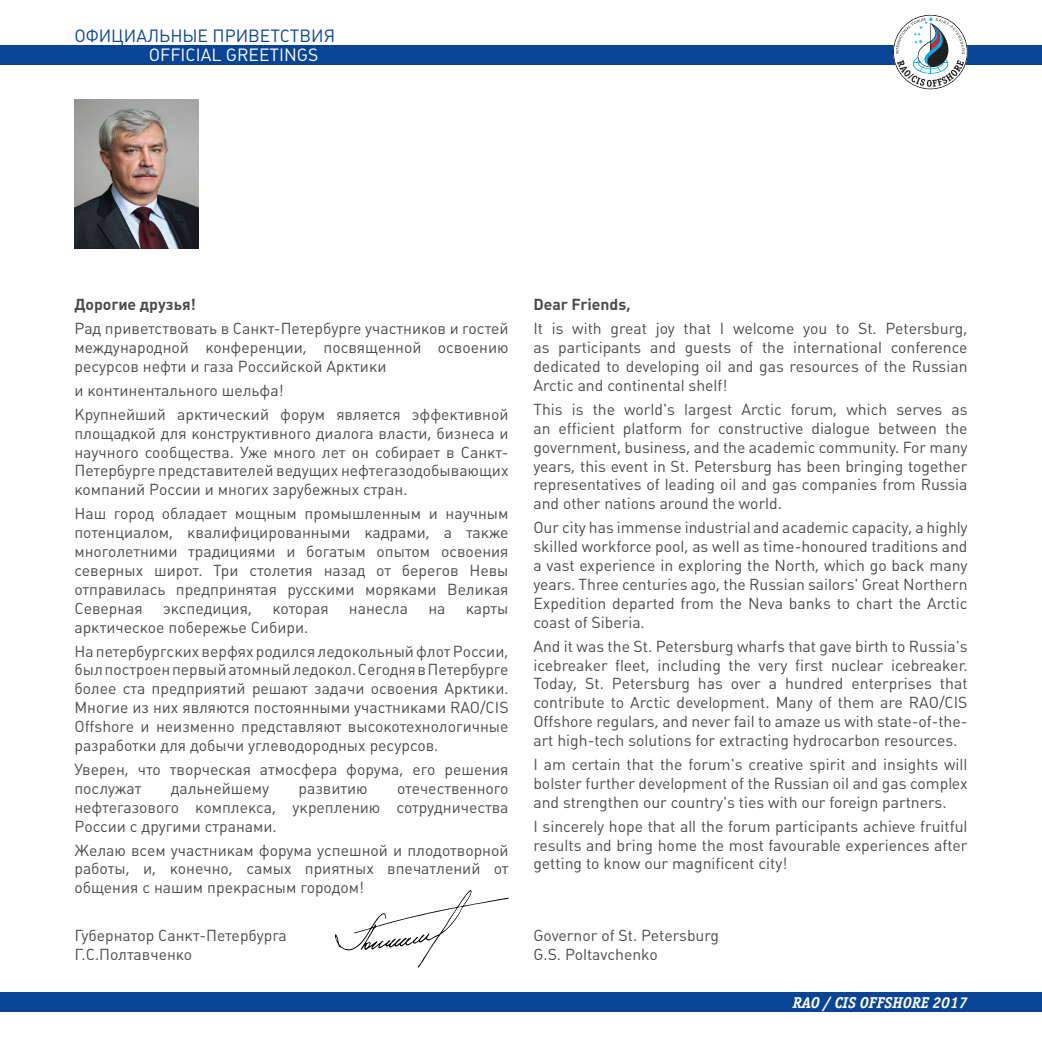
<style>
.page{position:relative;width:1042px;height:1042px;background:#fff}
.page>*{position:absolute;margin:0;border:0;box-sizing:border-box;transform-origin:0 0}
.t1{font:17.5px "Plumb";color:#094594}
.t2{font:17.5px "Plumb";color:#fff}
.Приветствия{font:15.75px/18.9px "Plumb";color:#4b4c4d;text-align:justify}
.Приветствия-2{font:700 15.75px "Plumb";color:#4b4c4d}
.t3{font:italic 700 15.75px "Officina Serif C";color:#fff}
</style>
<div class="page">
<div style="left:0;top:992px;width:1042px;height:20px;background:#094594"></div>
<div style="left:0;top:45px;width:1042px;height:19px;background:#094594"></div>
<svg style="left:893px;top:15px;width:74px;height:74px"></svg>
<svg style="left:335px;top:890px;width:173px;height:77px"></svg>
<img style="left:74px;top:99px;width:124px;height:149px">
<p class="t1" style="left:74px;top:25px;width:262px">ОФИЦИАЛЬНЫЕ ПРИВЕТСТВИЯ</p>
<p class="t2" style="left:149px;top:45px;width:171px">OFFICIAL GREETINGS</p>
<p class="Приветствия-2" style="left:74px;top:296px;width:123px">Дорогие друзья!</p>
<p class="Приветствия" style="left:74px;top:319px;width:436px">Рад приветствовать в Санкт-Петербурге участников и гостей международной конференции, посвященной освоению ресурсов нефти и газа Российской Арктики</p>
<p class="Приветствия" style="left:74px;top:381px;width:211px">и континентального шельфа!</p>
<p class="Приветствия" style="left:74px;top:405px;width:436px">Крупнейший арктический форум является эффективной площадкой для конструктивного диалога власти, бизнеса и научного сообщества. Уже много лет он собирает в Санкт-Петербурге представителей ведущих нефтегазодобывающих компаний России и многих зарубежных стран.</p>
<p class="Приветствия" style="left:74px;top:504px;width:436px">Наш город обладает мощным промышленным и научным потенциалом, квалифицированными кадрами, а также многолетними традициями и богатым опытом освоения северных широт. Три столетия назад от берегов Невы отправилась предпринятая русскими моряками Великая Северная</p>
<p class="Приветствия" style="left:163px;top:599px;width:91px">экспедиция,</p>
<p class="Приветствия" style="left:272px;top:599px;width:58px">которая</p>
<p class="Приветствия" style="left:349px;top:599px;width:61px">нанесла</p>
<p class="Приветствия" style="left:428px;top:599px;width:19px">на</p>
<p class="Приветствия" style="left:466px;top:599px;width:44px">карты</p>
<p class="Приветствия" style="left:74px;top:618px;width:235px">арктическое побережье Сибири.</p>
<p class="Приветствия" style="left:74px;top:641px;width:436px">На петербургских верфях родился ледокольный флот России, был построен первый атомный ледокол. Сегодня в Петербурге более ста предприятий решают задачи освоения Арктики.<br>Многие из них являются постоянными участниками RAO/CIS Offshore и неизменно представляют высокотехнологичные разработки для добычи углеводородных ресурсов.</p>
<p class="Приветствия" style="left:74px;top:760px;width:436px">Уверен, что творческая атмосфера форума, его решения послужат</p>
<p class="Приветствия" style="left:171px;top:779px;width:100px">дальнейшему</p>
<p class="Приветствия" style="left:298px;top:779px;width:71px">развитию</p>
<p class="Приветствия" style="left:74px;top:779px;width:436px;text-indent:323px">отечественного нефтегазового комплекса, укреплению сотрудничества России с другими странами.</p>
<p class="Приветствия" style="left:74px;top:840px;width:436px">Желаю всем участникам форума успешной и плодотворной работы, и, конечно, самых приятных впечатлений от общения с нашим прекрасным городом!</p>
<p class="Приветствия" style="left:74px;top:926px;width:214px">Губернатор Санкт-Петербурга<br>Г.С.Полтавченко</p>
<p class="Приветствия-2" style="left:533px;top:296px;width:99px">Dear Friends,</p>
<p class="Приветствия" style="left:533px;top:319px;width:436px">It is with great joy that I welcome you to St. Petersburg, as participants and guests of the international conference dedicated to developing oil and gas resources of the Russian Arctic and continental shelf!</p>
<p class="Приветствия" style="left:533px;top:400px;width:436px">This is the world's largest Arctic forum, which serves as an efficient platform for constructive dialogue between the government, business, and the academic community. For many years, this event in St. Petersburg has been bringing together representatives of leading oil and gas companies from Russia and other nations around the world.</p>
<p class="Приветствия" style="left:533px;top:518px;width:436px">Our city has immense industrial and academic capacity, a highly skilled workforce pool, as well as time-honoured traditions and a vast experience in exploring the North, which go back many years. Three centuries ago, the Russian sailors' Great Northern Expedition departed from the Neva banks to chart the Arctic coast of Siberia.</p>
<p class="Приветствия" style="left:533px;top:636px;width:436px">And it was the St. Petersburg wharfs that gave birth to Russia's icebreaker fleet, including the very first nuclear icebreaker.<br>Today, St. Petersburg has over a hundred enterprises that contribute to Arctic development. Many of them are RAO/CIS Offshore regulars, and never fail to amaze us with state-of-the&shy;art high-tech solutions for extracting hydrocarbon resources.</p>
<p class="Приветствия" style="left:533px;top:755px;width:436px">I am certain that the forum's creative spirit and insights will bolster further development of the Russian oil and gas complex and strengthen our country's ties with our foreign partners.</p>
<p class="Приветствия" style="left:533px;top:816px;width:436px">I sincerely hope that all the forum participants achieve fruitful results and bring home the most favourable experiences after getting to know our magnificent city!</p>
<p class="Приветствия" style="left:533px;top:926px;width:187px">Governor of St. Petersburg<br>G.S. Poltavchenko</p>
<p class="t3" style="left:793px;top:994px;width:176px">RAO / CIS OFFSHORE 2017</p>
</div>
